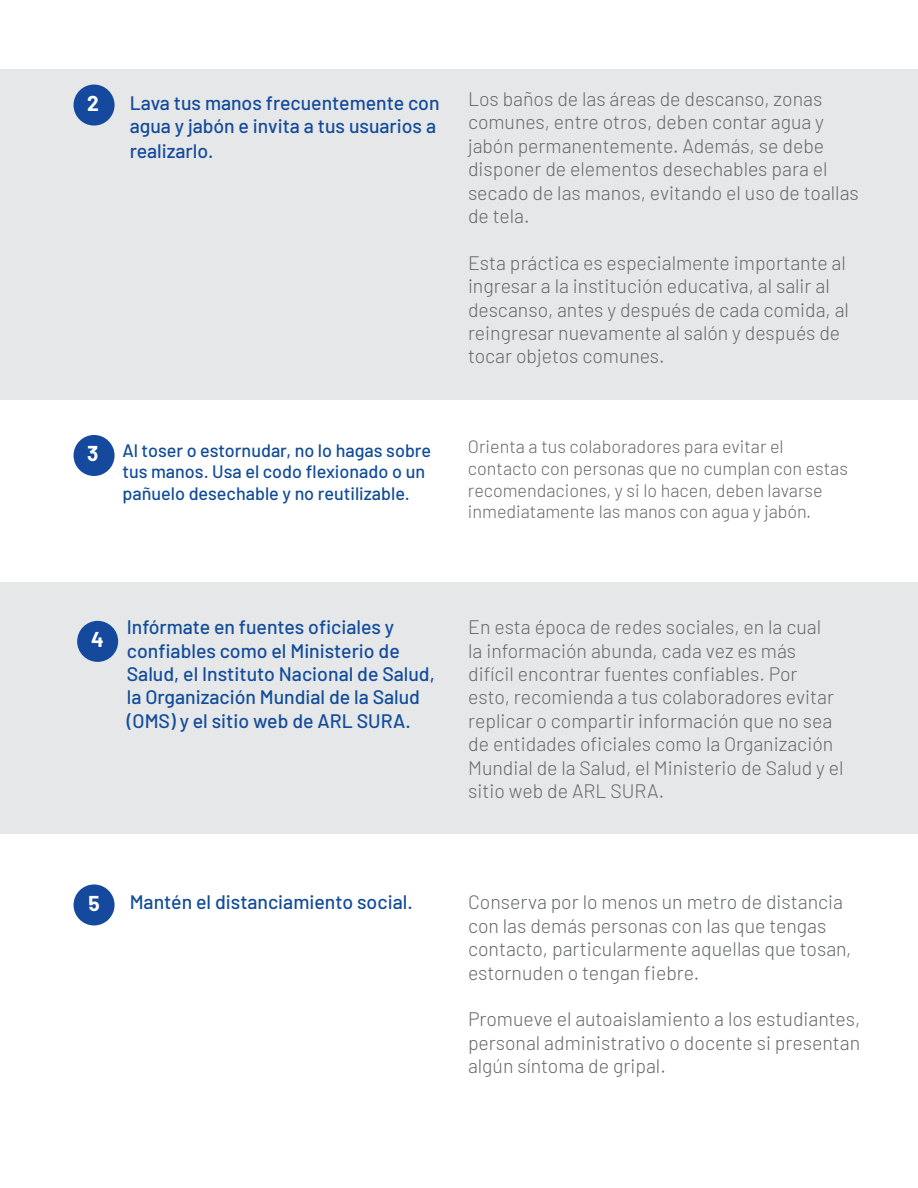
<style>
.page{position:relative;width:918px;height:1188px;background:#fff}
.page>*{position:absolute;margin:0;border:0;box-sizing:border-box;transform-origin:0 0}
.t1{font:700 21px "Barlow";color:#fff}
.t2{font:300 19.5px/23.4px "Barlow";color:#666969}
.t3{font:500 19.5px/23.4px "Barlow";color:#124c99}
.t4{font:500 19.5px/23.4px "Barlow";color:#134a9a}
.t5{font:300 18px/21.6px "Barlow";color:#666969}
.t6{font:500 18px/21.6px "Barlow";color:#124c97}
</style>
<div class="page">
<div style="left:0;top:69px;width:918px;height:331px;background:#e6e7e9"></div>
<hr style="left:917px;top:337px;width:1px;height:287px;background:#e6e7e9">
<hr style="left:917px;top:810px;width:1px;height:188px;background:#e6e7e9">
<div style="left:0;top:582px;width:918px;height:252px;background:#e6e7e9"></div>
<div style="left:74px;top:85px;width:41px;height:41px;background:#14499d;border-radius:50%"></div>
<div style="left:74px;top:435px;width:41px;height:41px;background:#14499d;border-radius:50%"></div>
<div style="left:77px;top:621px;width:41px;height:41px;background:#14499d;border-radius:50%"></div>
<div style="left:74px;top:884px;width:41px;height:41px;background:#14499d;border-radius:50%"></div>
<p class="t1" style="left:87px;top:88px;width:13px">2</p>
<p class="t4" style="left:130px;top:89px;width:311px">Lava tus manos frecuentemente con agua y jabón e invita a tus usuarios a</p>
<p class="t4" style="left:130px;top:138px;width:85px">realizarlo.</p>
<p class="t2" style="left:468px;top:86px;width:392px">Los baños de las áreas de descanso, zonas comunes, entre otros, deben contar agua y jabón permanentemente. Además, se debe disponer de elementos desechables para el secado de las manos, evitando el uso de toallas de tela.</p>
<p class="t2" style="left:468px;top:250px;width:382px">Esta práctica es especialmente importante al ingresar a la institución educativa, al salir al descanso, antes y después de cada comida, al reingresar nuevamente al salón y después de tocar objetos comunes.</p>
<p class="t1" style="left:87px;top:438px;width:13px">3</p>
<p class="t6" style="left:122px;top:438px;width:310px">Al toser o estornudar, no lo hagas sobre tus manos. Usa el codo flexionado o un pañuelo desechable y no reutilizable.</p>
<p class="t5" style="left:468px;top:435px;width:381px">Orienta a tus colaboradores para evitar el contacto con personas que no cumplan con estas recomendaciones, y si lo hacen, deben lavarse inmediatamente las manos con agua y jabón.</p>
<p class="t1" style="left:91px;top:624px;width:14px">4</p>
<p class="t3" style="left:127px;top:614px;width:309px">Infórmate en fuentes oficiales y confiables como el Ministerio de Salud, el Instituto Nacional de Salud, la Organización Mundial de la Salud (OMS) y el sitio web de ARL SURA.</p>
<p class="t2" style="left:468px;top:614px;width:377px">En esta época de redes sociales, en la cual<br>la información abunda, cada vez es más difícil encontrar fuentes confiables. Por esto, recomienda a tus colaboradores evitar replicar o compartir información que no sea de entidades oficiales como la Organización Mundial de la Salud, el Ministerio de Salud y el sitio web de ARL SURA.</p>
<p class="t1" style="left:88px;top:888px;width:13px">5</p>
<p class="t3" style="left:130px;top:889px;width:285px">Mantén el distanciamiento social.</p>
<p class="t2" style="left:468px;top:889px;width:385px">Conserva por lo menos un metro de distancia con las demás personas con las que tengas contacto, particularmente aquellas que tosan, estornuden o tengan fiebre.</p>
<p class="t2" style="left:468px;top:1006px;width:394px;text-align:justify">Promueve el autoaislamiento a los estudiantes, personal administrativo o docente si presentan algún síntoma de gripal.</p>
</div>
